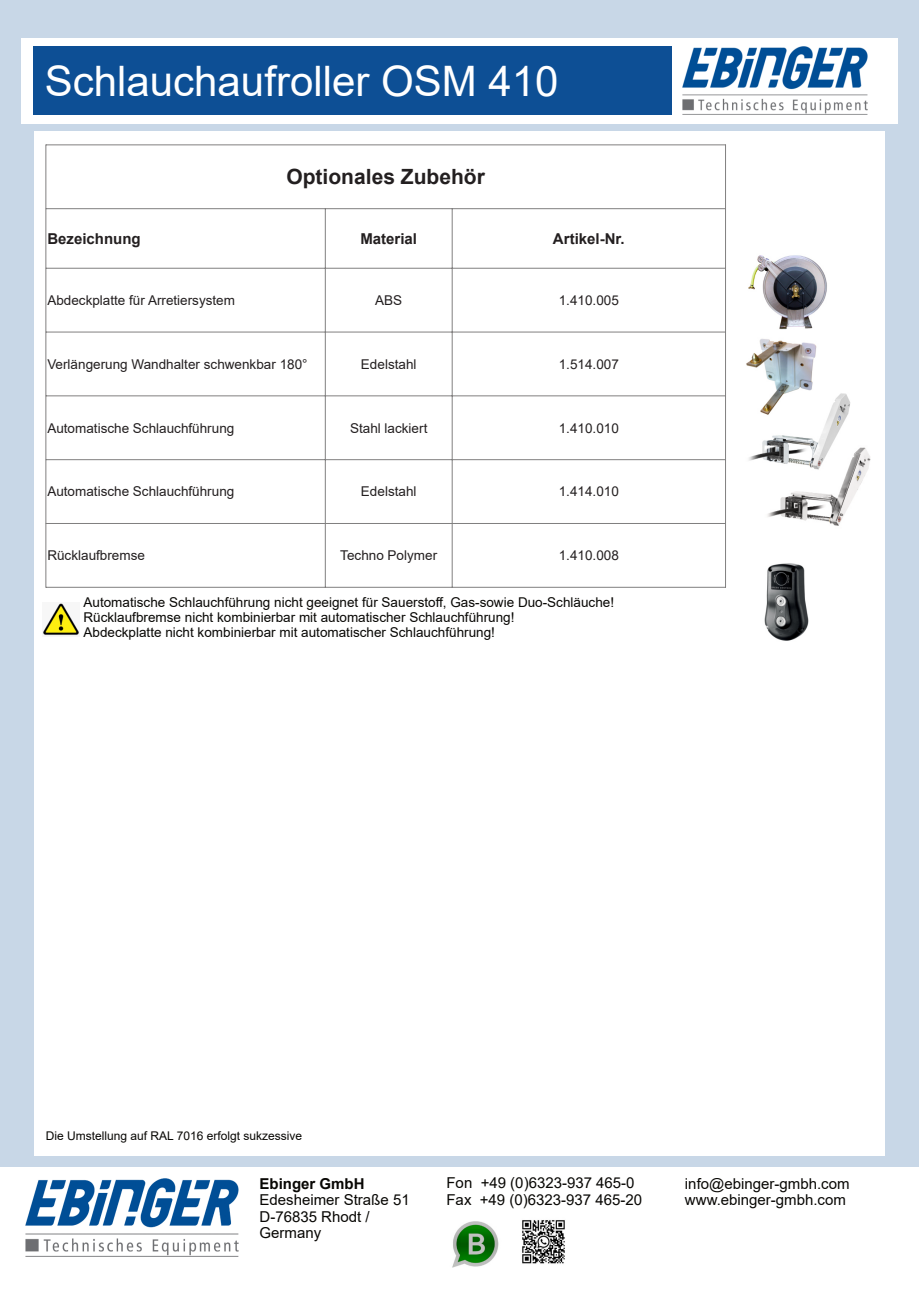
<style>
.page{position:relative;width:919px;height:1289px;background:#fff}
.page>*{position:absolute;margin:0;border:0;box-sizing:border-box;transform-origin:0 0}
.t1{font:42px "Arial";color:#fff}
.t2{font:700 21px "Arial";color:#231f20}
.t3{font:15px/16.5px "Arial";color:#080704}
.t4{font:700 15px "Arial";color:#231f20}
.t5{font:700 15px "Arial";color:#080704}
.t6{font:13.5px "Arial";color:#231f20}
.t7{font:13.5px/15px "Arial";color:#080704}
.t8{font:12px "Arial";color:#080704}
</style>
<div class="page">
<div style="left:0;top:0;width:918px;height:1288px;background:#c8d7e7"></div>
<div style="left:21px;top:38px;width:876px;height:85px;background:#fff"></div>
<div style="left:34px;top:131px;width:850px;height:1025px;background:#fff"></div>
<div style="left:33px;top:47px;width:638px;height:68px;background:#0d4f95"></div>
<div style="left:0;top:1167px;width:918px;height:121px;background:#fff"></div>
<img style="left:26px;top:1178px;width:213px;height:78px">
<img style="left:452px;top:1221px;width:47px;height:45px">
<img style="left:682px;top:47px;width:185px;height:68px">
<img style="left:522px;top:1220px;width:43px;height:44px">
<hr style="left:45px;top:144px;width:1px;height:443px;background:#818080">
<hr style="left:725px;top:144px;width:1px;height:443px;background:#818080">
<hr style="left:325px;top:209px;width:1px;height:378px;background:#818080">
<hr style="left:452px;top:209px;width:1px;height:378px;background:#818080">
<hr style="left:46px;top:144px;width:679px;height:1px;background:#818080">
<hr style="left:46px;top:208px;width:679px;height:1px;background:#818080">
<hr style="left:46px;top:268px;width:679px;height:1px;background:#818080">
<hr style="left:46px;top:332px;width:679px;height:1px;background:#818080">
<hr style="left:46px;top:395px;width:679px;height:1px;background:#818080">
<hr style="left:46px;top:459px;width:679px;height:1px;background:#818080">
<hr style="left:46px;top:523px;width:679px;height:1px;background:#818080">
<hr style="left:46px;top:587px;width:679px;height:1px;background:#818080">
<img style="left:748px;top:255px;width:79px;height:75px">
<img style="left:764px;top:563px;width:45px;height:78px">
<img style="left:43px;top:603px;width:36px;height:33px">
<img style="left:749px;top:393px;width:100px;height:68px">
<img style="left:764px;top:445px;width:107px;height:81px">
<img style="left:746px;top:339px;width:72px;height:82px">
<h1 class="t1" style="left:45px;top:65px;width:515px">Schlauchaufroller OSM 410</h1>
<h2 class="t2" style="left:286px;top:169px;width:200px">Optionales Zubehör</h2>
<p class="t4" style="left:47px;top:233px;width:95px">Bezeichnung</p>
<p class="t4" style="left:360px;top:233px;width:58px">Material</p>
<p class="t4" style="left:553px;top:233px;width:73px">Artikel-Nr.</p>
<p class="t6" style="left:47px;top:295px;width:189px">Abdeckplatte für Arretiersystem</p>
<p class="t6" style="left:375px;top:295px;width:29px">ABS</p>
<p class="t6" style="left:558px;top:295px;width:62px">1.410.005</p>
<p class="t6" style="left:47px;top:359px;width:262px">Verlängerung Wandhalter schwenkbar 180°</p>
<p class="t6" style="left:361px;top:359px;width:57px">Edelstahl</p>
<p class="t6" style="left:558px;top:359px;width:62px">1.514.007</p>
<p class="t6" style="left:47px;top:423px;width:188px">Automatische Schlauchführung</p>
<p class="t6" style="left:350px;top:423px;width:79px">Stahl lackiert</p>
<p class="t6" style="left:558px;top:423px;width:62px">1.410.010</p>
<p class="t6" style="left:47px;top:486px;width:188px">Automatische Schlauchführung</p>
<p class="t6" style="left:361px;top:486px;width:57px">Edelstahl</p>
<p class="t6" style="left:558px;top:486px;width:62px">1.414.010</p>
<p class="t6" style="left:47px;top:550px;width:99px">Rücklaufbremse</p>
<p class="t6" style="left:340px;top:550px;width:98px">Techno Polymer</p>
<p class="t6" style="left:558px;top:550px;width:62px">1.410.008</p>
<p class="t7" style="left:83px;top:596px;width:532px">Automatische Schlauchführung nicht geeignet für Sauerstoff, Gas-sowie Duo-Schläuche!<br>Rücklaufbremse nicht kombinierbar mit automatischer Schlauchführung!<br>Abdeckplatte nicht kombinierbar mit automatischer Schlauchführung!</p>
<p class="t8" style="left:46px;top:1131px;width:258px">Die Umstellung auf RAL 7016 erfolgt sukzessive</p>
<p class="t5" style="left:259px;top:1177px;width:107px">Ebinger GmbH</p>
<p class="t3" style="left:259px;top:1192px;width:152px">Edesheimer Straße 51<br>D-76835 Rhodt /<br>Germany</p>
<p class="t3" style="left:446px;top:1176px;width:197px">Fon +49 (0)6323-937 465-0<br>Fax +49 (0)6323-937 465-20</p>
<p class="t3" style="left:685px;top:1176px;width:166px">info@ebinger-gmbh.com www.ebinger-gmbh.com</p>
</div>
